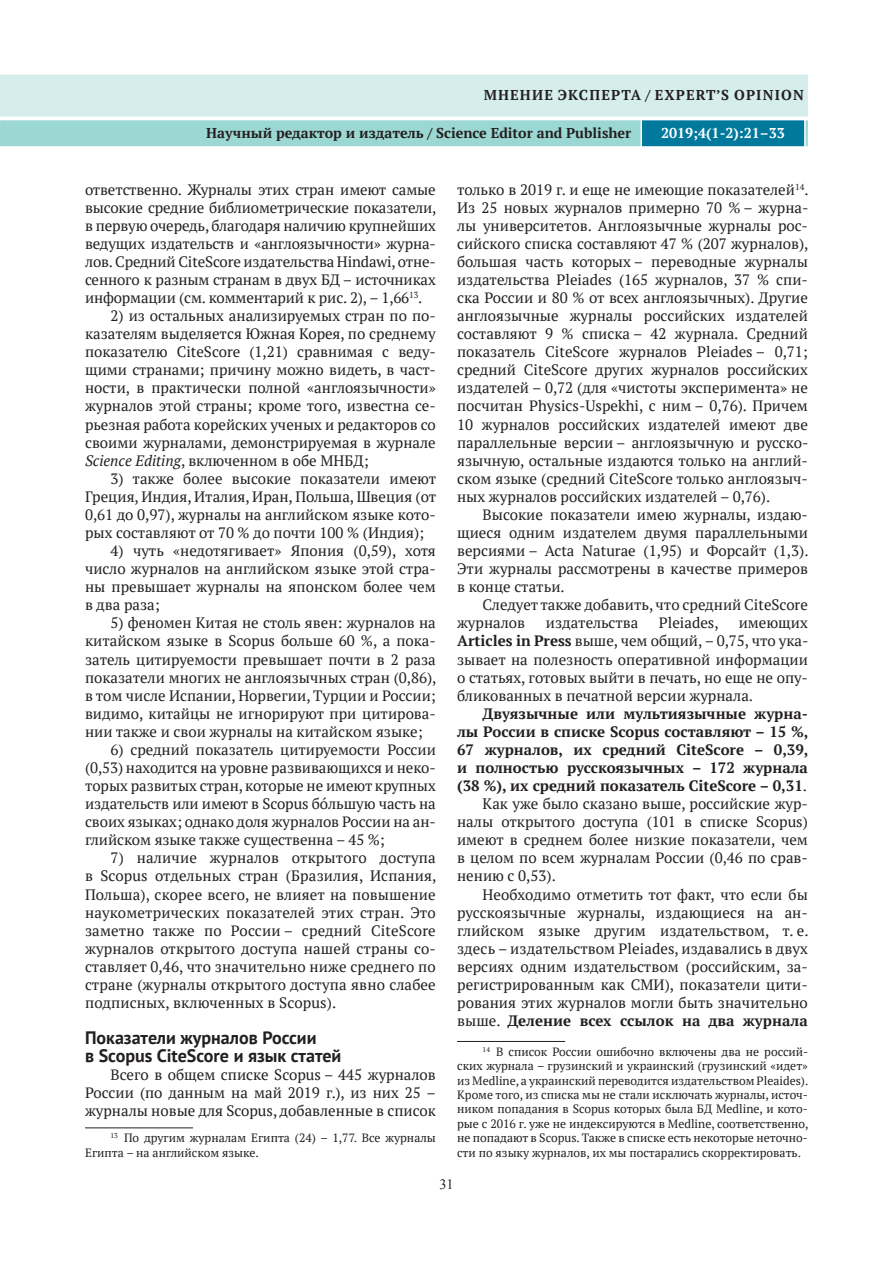
<style>
.page{position:relative;width:893px;height:1263px;background:#fff}
.page>*{position:absolute;margin:0;border:0;box-sizing:border-box;transform-origin:0 0}
.t1{font:700 18px/18px "PT Sans";color:#231f20}
.t2{font:15px/18.1px "PT Serif";color:#231f20;text-align:justify}
.t3{font:700 15px "PT Serif";color:#231f20}
.t4{font:700 14.25px "PT Serif";color:#231f20}
.t5{font:700 14.25px "PT Serif";letter-spacing:.08em;color:#231f20}
.t6{font:700 14.25px "PT Serif";color:#fff}
.t7{font:14.25px "Times New Roman";color:#231f20}
.t8{font:12px/14.4px "PT Serif";color:#231f20}
.s1{font-style:italic}
.s2{font-weight:700}
.s3{font-weight:400}
</style>
<div class="page">
<div style="left:0;top:75px;width:808px;height:42px;background:#d5edeb"></div>
<div style="left:0;top:120px;width:808px;height:26px;background:#9bd7d3"></div>
<svg style="left:640px;top:120px;width:166px;height:27px;background:#1081a2"></svg>
<hr style="left:85px;top:1127px;width:108px;height:1px;background:#231f20">
<hr style="left:457px;top:1041px;width:108px;height:1px;background:#231f20">
<p class="t5" style="left:484px;top:86px;width:322px">МНЕНИЕ ЭКСПЕРТА / EXPERT’S OPINION</p>
<p class="t6" style="left:661px;top:124px;width:125px">2019;4(1-2):21–33</p>
<p class="t4" style="left:206px;top:124px;width:427px">Научный редактор и издатель / Science Editor and Publisher</p>
<p class="t2" style="left:85px;top:180px;width:353px">ответственно. Журналы этих стран имеют самые высокие средние библиометрические показатели, в первую очередь, благодаря наличию крупнейших ведущих издательств и «англоязычности» журна&shy;лов. Средний CiteScore издательства Hindawi, отне&shy;сенного к разным странам в двух БД – источниках информации (см. комментарий к рис. 2),– 1,66<sup>13</sup>.</p>
<p class="t2" style="left:85px;top:306px;width:352px;text-indent:26px">2) из остальных анализируемых стран по по&shy;казателям выделяется Южная Корея, по среднему показателю CiteScore (1,21) сравнимая с веду&shy;щими странами; причину можно видеть, в част&shy;ности, в практически полной «англоязычности» журналов этой страны; кроме того, известна се&shy;рьезная работа корейских ученых и редакторов со своими журналами, демонстрируемая в журнале <span class="s1">Science Editing</span>, включенном в обе МНБД;</p>
<p class="t2" style="left:85px;top:469px;width:353px;text-indent:26px">3) также более высокие показатели имеют Греция, Индия, Италия, Иран, Польша, Швеция (от 0,61 до 0,97), журналы на английском языке кото&shy;рых составляют от 70 % до почти 100 % (Индия);</p>
<p class="t2" style="left:85px;top:542px;width:352px;text-indent:26px">4) чуть «недотягивает» Япония (0,59), хотя число журналов на английском языке этой стра&shy;ны превышает журналы на японском более чем в два раза;</p>
<p class="t2" style="left:85px;top:614px;width:353px;text-indent:26px">5) феномен Китая не столь явен: журналов на китайском языке в Scopus больше 60 %, а пока&shy;затель цитируемости превышает почти в 2 раза показатели многих не англоязычных стран (0,86), в том числе Испании, Норвегии, Турции и России; видимо, китайцы не игнорируют при цитирова&shy;нии также и свои журналы на китайском языке;</p>
<p class="t2" style="left:85px;top:740px;width:352px;text-indent:26px">6) средний показатель цитируемости России (0,53) находится на уровне развивающихся и неко&shy;торых развитых стран, которые не имеют крупных издательств или имеют в Scopus бóльшую часть на своих языках; однако доля журналов России на ан&shy;глийском языке также существенна – 45 %;</p>
<p class="t2" style="left:85px;top:849px;width:353px;text-indent:26px">7) наличие журналов открытого доступа в Scopus отдельных стран (Бразилия, Испания, Польша), скорее всего, не влияет на повышение наукометрических показателей этих стран. Это заметно также по России – средний CiteScore журналов открытого доступа нашей страны со&shy;ставляет 0,46, что значительно ниже среднего по стране (журналы открытого доступа явно слабее подписных, включенных в Scopus).</p>
<p class="t1" style="left:85px;top:1028px;width:258px">Показатели журналов России<br>в Scopus CiteScore и язык статей</p>
<p class="t2" style="left:85px;top:1066px;width:352px;text-indent:26px">Всего в общем списке Scopus – 445 журналов России (по данным на май 2019 г.), из них 25 – журналы новые для Scopus, добавленные в список</p>
<p class="t8" style="left:85px;top:1131px;width:352px;text-indent:26px"><sup>13</sup> По другим журналам Египта (24) – 1,77. Все журналы<br>Египта – на английском языке.</p>
<p class="t2" style="left:457px;top:180px;width:353px">только в 2019 г. и еще не имеющие показателей<sup>14</sup>.<br>Из 25 новых журналов примерно 70 % – журна&shy;лы университетов. Англоязычные журналы рос&shy;сийского списка составляют 47 % (207 журналов), большая часть которых – переводные журналы издательства Pleiades (165 журналов, 37 % спи&shy;ска России и 80 % от всех англоязычных). Другие англоязычные журналы российских издателей составляют 9 % списка – 42 журнала. Средний показатель CiteScore журналов Pleiades – 0,71; средний CiteScore других журналов российских издателей – 0,72 (для «чистоты эксперимента» не посчитан Physics-Uspekhi, с ним – 0,76). Причем 10 журналов российских издателей имеют две параллельные версии – англоязычную и русско&shy;язычную, остальные издаются только на англий&shy;ском языке (средний CiteScore только англоязыч&shy;ных журналов российских издателей – 0,76).</p>
<p class="t2" style="left:457px;top:505px;width:353px;text-indent:26px">Высокие показатели имею журналы, издаю&shy;щиеся одним издателем двумя параллельными версиями – Acta Naturae (1,95) и Форсайт (1,3).<br>Эти журналы рассмотрены в качестве примеров в конце статьи.</p>
<p class="t2" style="left:457px;top:596px;width:352px;text-indent:26px">Следует также добавить, что средний CiteScore журналов</p>
<p class="t2" style="left:546px;top:614px;width:94px">издательства</p>
<p class="t2" style="left:659px;top:614px;width:61px">Pleiades,</p>
<p class="t2" style="left:457px;top:614px;width:353px;text-indent:282px">имеющих <span class="s2">Articles in Press</span> выше, чем общий, – 0,75, что ука&shy;зывает на полезность оперативной информации о статьях, готовых выйти в печать, но еще не опу&shy;бликованных в печатной версии журнала.</p>
<p class="t3" style="left:483px;top:703px;width:327px">Двуязычные или мультиязычные журна-</p>
<p class="t3" style="left:457px;top:721px;width:353px">лы России в списке Scopus составляют – 15 %,</p>
<p class="t3" style="left:457px;top:739px;width:353px">67 журналов, их средний CiteScore – 0,39,</p>
<p class="t3" style="left:457px;top:758px;width:352px">и полностью русскоязычных – 172 журнала</p>
<p class="t3" style="left:457px;top:776px;width:351px">(38 %), их средний показатель CiteScore – 0,31<span class="s3">.</span></p>
<p class="t2" style="left:483px;top:794px;width:327px">Как уже было сказано выше, российские жур-</p>
<p class="t2" style="left:457px;top:813px;width:352px">налы открытого доступа (101 в списке Scopus)</p>
<p class="t2" style="left:457px;top:831px;width:352px">имеют в среднем более низкие показатели, чем</p>
<p class="t2" style="left:457px;top:849px;width:352px">в целом по всем журналам России (0,46 по срав-</p>
<p class="t2" style="left:457px;top:867px;width:100px">нению с 0,53).</p>
<p class="t2" style="left:483px;top:885px;width:327px">Необходимо отметить тот факт, что если бы</p>
<p class="t2" style="left:457px;top:903px;width:352px">русскоязычные журналы, издающиеся на ан-</p>
<p class="t2" style="left:457px;top:921px;width:353px">глийском языке другим издательством, т. е.</p>
<p class="t2" style="left:457px;top:939px;width:352px">здесь – издательством Pleiades, издавались в двух</p>
<p class="t2" style="left:457px;top:957px;width:352px">версиях одним издательством (российским, за-</p>
<p class="t2" style="left:457px;top:975px;width:352px">регистрированным как СМИ), показатели цити-</p>
<p class="t2" style="left:457px;top:993px;width:352px">рования этих журналов могли быть значительно</p>
<p class="t3" style="left:457px;top:1011px;width:352px"><span class="s3">выше.</span> Деление всех ссылок на два журнала</p>
<p class="t8" style="left:457px;top:1044px;width:353px;text-align:justify;text-indent:26px"><sup>14</sup> В список России ошибочно включены два не россий&shy;ских журнала – грузинский и украинский (грузинский «идет» из Medline, а украинский переводится издательством Pleaides).<br>Кроме того, из списка мы не стали исключать журналы, источ&shy;ником попадания в Scopus которых была БД Medline, и кото&shy;рые с 2016 г. уже не индексируются в Medline, соответственно, не попадают в Scopus. Также в списке есть некоторые неточно&shy;сти по языку журналов, их мы постарались скорректировать.</p>
<p class="t7" style="left:439px;top:1174px;width:16px">31</p>
</div>
